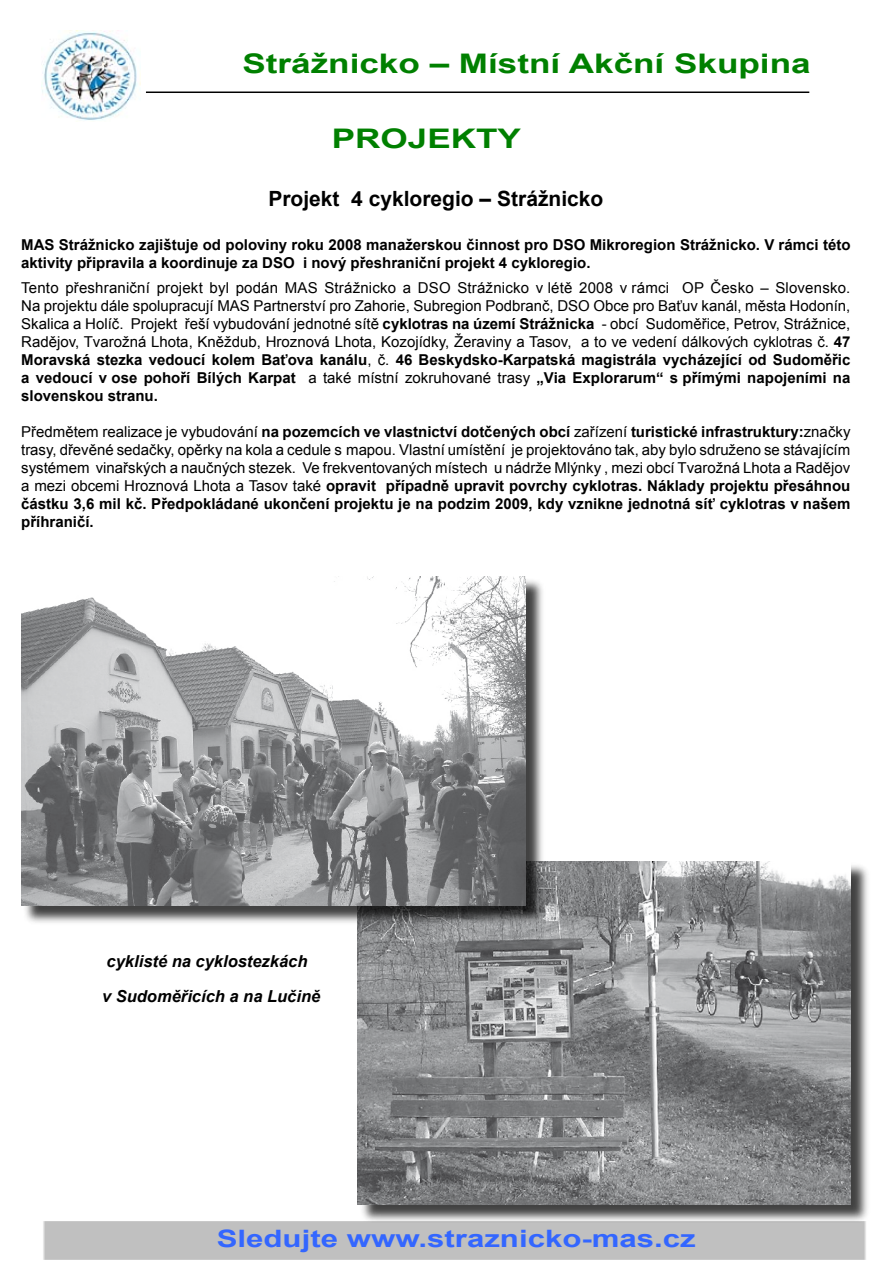
<style>
.page{position:relative;width:893px;height:1263px;background:#fff}
.page>*{position:absolute;margin:0;border:0;box-sizing:border-box;transform-origin:0 0}
.t1{font:700 27px "Arial";color:#008000;scale:1.3 1}
.t2{font:700 24px "Arial";color:#36f;scale:1.3 1}
.t3{font:700 21px "Arial";color:#000}
.t4{font:italic 700 16.5px/34.8px "Arial";color:#000}
.t5{font:15px/18px "Arial";color:#000;text-align:justify}
.t6{font:700 15px/18px "Arial";color:#000}
.s1{font-weight:700}
</style>
<div class="page">
<img style="left:42px;top:31px;width:98px;height:90px">
<hr style="left:146px;top:92px;width:663px;height:1px;background:#000">
<div style="left:359px;top:862px;width:512px;height:361px;background:#000;opacity:.75"></div>
<img style="left:358px;top:861px;width:492px;height:343px">
<div style="left:23px;top:578px;width:522px;height:347px;background:#000;opacity:.75"></div>
<img style="left:21px;top:576px;width:504px;height:330px">
<h1 class="t1" style="left:242px;top:46px;width:439px">Strážnicko – Místní Akční Skupina</h1>
<h1 class="t1" style="left:332px;top:120px;width:37px">Projekt</h1>
<h1 class="t1" style="left:498px;top:120px;width:20px">y</h1>
<h3 class="t3" style="left:268px;top:185px;width:336px">Projekt 4 cykloregio – Strážnicko</h3>
<p class="t6" style="left:21px;top:236px;width:831px">MAS Strážnicko zajištuje od poloviny roku 2008 manažerskou činnost pro DSO Mikroregion Strážnicko. V rámci této aktivity připravila a koordinuje za DSO i nový přeshraniční projekt 4 cykloregio.</p>
<p class="t5" style="left:21px;top:279px;width:831px">Tento přeshraniční projekt byl podán MAS Strážnicko a DSO Strážnicko v létě 2008 v rámci OP Česko – Slovensko.<br>Na projektu dále spolupracují MAS Partnerství pro Zahorie, Subregion Podbranč, DSO Obce pro Baťuv kanál, města Hodonín, Skalica a Holíč. Projekt řeší vybudování jednotné sítě <span class="s1">cyklotras na území Strážnicka</span> - obcí Sudoměřice, Petrov, Strážnice, Radějov, Tvarožná Lhota, Kněždub, Hroznová Lhota, Kozojídky, Žeraviny a Tasov, a to ve vedení dálkových cyklotras č. <span class="s1">47<br>Moravská stezka vedoucí kolem Baťova kanálu</span>, č. <span class="s1">46 Beskydsko-Karpatská magistrála vycházející od Sudoměřic a vedoucí v ose pohoří Bílých Karpat</span> a také místní zokruhované trasy <span class="s1">„Via Explorarum“ s přímými napojeními na slovenskou stranu.</span></p>
<p class="t5" style="left:21px;top:423px;width:831px">Předmětem realizace je vybudování <span class="s1">na pozemcích ve vlastnictví dotčených obcí</span> zařízení <span class="s1">turistické infrastruktury:</span>značky trasy, dřevěné sedačky, opěrky na kola a cedule s mapou. Vlastní umístění je projektováno tak, aby bylo sdruženo se stávajícím systémem vinařských a naučných stezek. Ve frekventovaných místech u nádrže Mlýnky , mezi obcí Tvarožná Lhota a Radějov a mezi obcemi Hroznová Lhota a Tasov také <span class="s1">opravit případně upravit povrchy cyklotras. Náklady projektu přesáhnou částku 3,6 mil kč. Předpokládané ukončení projektu je na podzim 2009, kdy vznikne jednotná síť cyklotras v našem příhraničí.</span></p>
<p class="t4" style="left:102px;top:944px;width:220px">cyklisté na cyklostezkách<br>v Sudoměřicích a na Lučině</p>
<h2 class="t2" style="left:217px;top:1222px;width:370px">Sledujte www.straznicko-mas.cz</h2>
</div>
